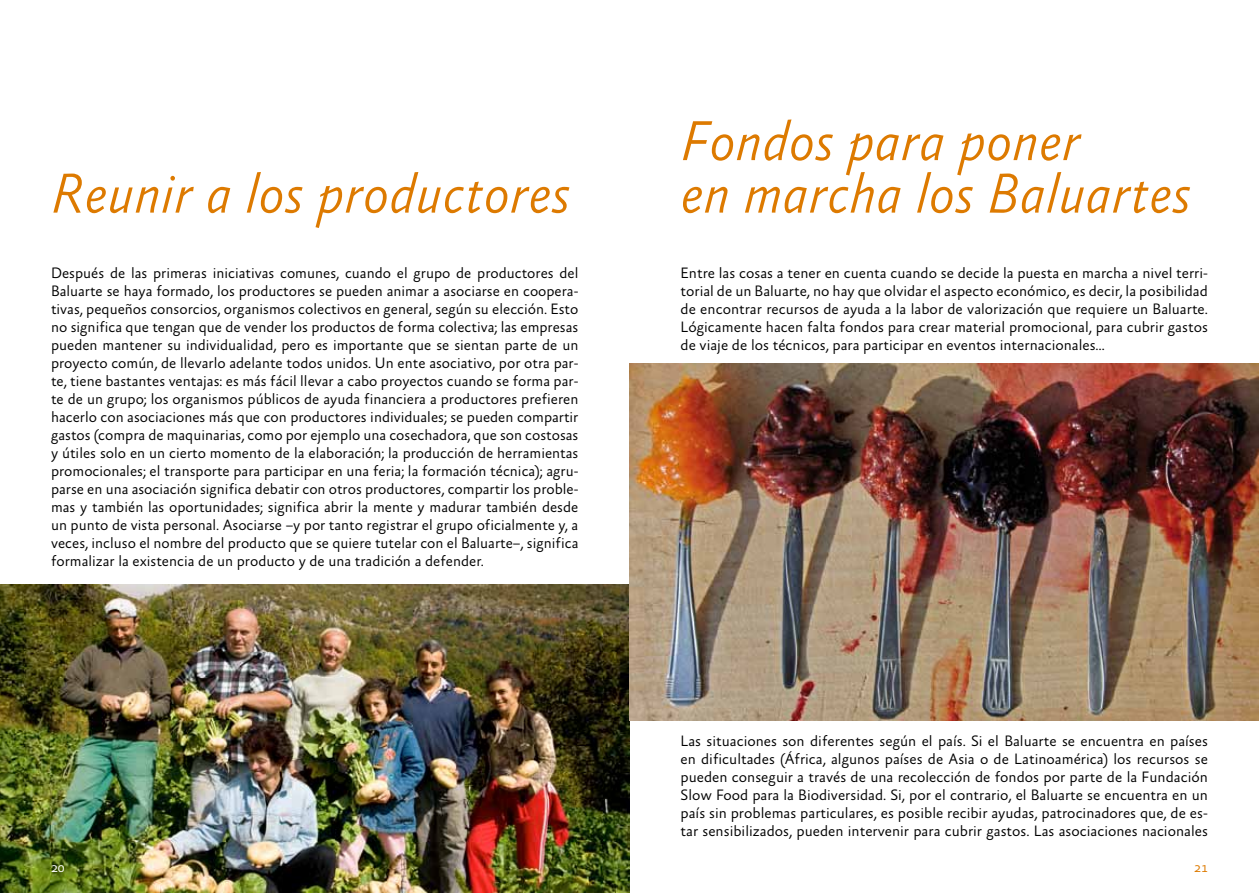
<style>
.page{position:relative;width:1259px;height:893px;background:#fff}
.page>*{position:absolute;margin:0;border:0;box-sizing:border-box;transform-origin:0 0}
.t1{font:italic 300 57px/52.5px "Absara Sans";color:#dd7a00}
.t2{font:300 15.3px/18px "Absara Sans TF";color:#000;text-align:justify}
.t3{font:300 13.5px "Absara Sans";color:#fff}
.t4{font:300 13.5px "Absara Sans";color:#dd7a00}
</style>
<div class="page">
<img style="left:0;top:585px;width:629px;height:308px">
<img style="left:629px;top:364px;width:630px;height:357px">
<h1 class="t1" style="left:51px;top:170px;width:521px">Reunir a los productores</h1>
<p class="t2" style="left:51px;top:264px;width:529px">Después de las primeras iniciativas comunes, cuando el grupo de productores del Baluarte se haya formado, los productores se pueden animar a asociarse en coopera&shy;tivas, pequeños consorcios, organismos colectivos en general, según su elección. Esto no significa que tengan que de vender los productos de forma colectiva; las empresas pueden mantener su individualidad, pero es importante que se sientan parte de un proyecto común, de llevarlo adelante todos unidos. Un ente asociativo, por otra par&shy;te, tiene bastantes ventajas: es más fácil llevar a cabo proyectos cuando se forma par&shy;te de un grupo; los organismos públicos de ayuda financiera a productores prefieren hacerlo con asociaciones más que con productores individuales; se pueden compartir gastos (compra de maquinarias, como por ejemplo una cosechadora, que son costosas y útiles solo en un cierto momento de la elaboración; la producción de herramientas promocionales; el transporte para participar en una feria; la formación técnica); agru&shy;parse en una asociación significa debatir con otros productores, compartir los proble&shy;mas y también las oportunidades; significa abrir la mente y madurar también desde un punto de vista personal. Asociarse –y por tanto registrar el grupo oficialmente y, a veces, incluso el nombre del producto que se quiere tutelar con el Baluarte–, significa formalizar la existencia de un producto y de una tradición a defender.</p>
<h1 class="t1" style="left:680px;top:118px;width:512px">Fondos para poner<br>en marcha los Baluartes</h1>
<p class="t2" style="left:680px;top:264px;width:529px">Entre las cosas a tener en cuenta cuando se decide la puesta en marcha a nivel terri&shy;torial de un Baluarte, no hay que olvidar el aspecto económico, es decir, la posibilidad de encontrar recursos de ayuda a la labor de valorización que requiere un Baluarte.<br>Lógicamente hacen falta fondos para crear material promocional, para cubrir gastos de viaje de los técnicos, para participar en eventos internacionales…</p>
<p class="t2" style="left:680px;top:732px;width:529px">Las situaciones son diferentes según el país. Si el Baluarte se encuentra en países en dificultades (África, algunos países de Asia o de Latinoamérica) los recursos se pueden conseguir a través de una recolección de fondos por parte de la Fundación Slow Food para la Biodiversidad. Si, por el contrario, el Baluarte se encuentra en un país sin problemas particulares, es posible recibir ayudas, patrocinadores que, de es&shy;tar sensibilizados, pueden intervenir para cubrir gastos. Las asociaciones nacionales</p>
<p class="t3" style="left:51px;top:861px;width:15px">20</p>
<p class="t4" style="left:1194px;top:861px;width:15px">21</p>
</div>
